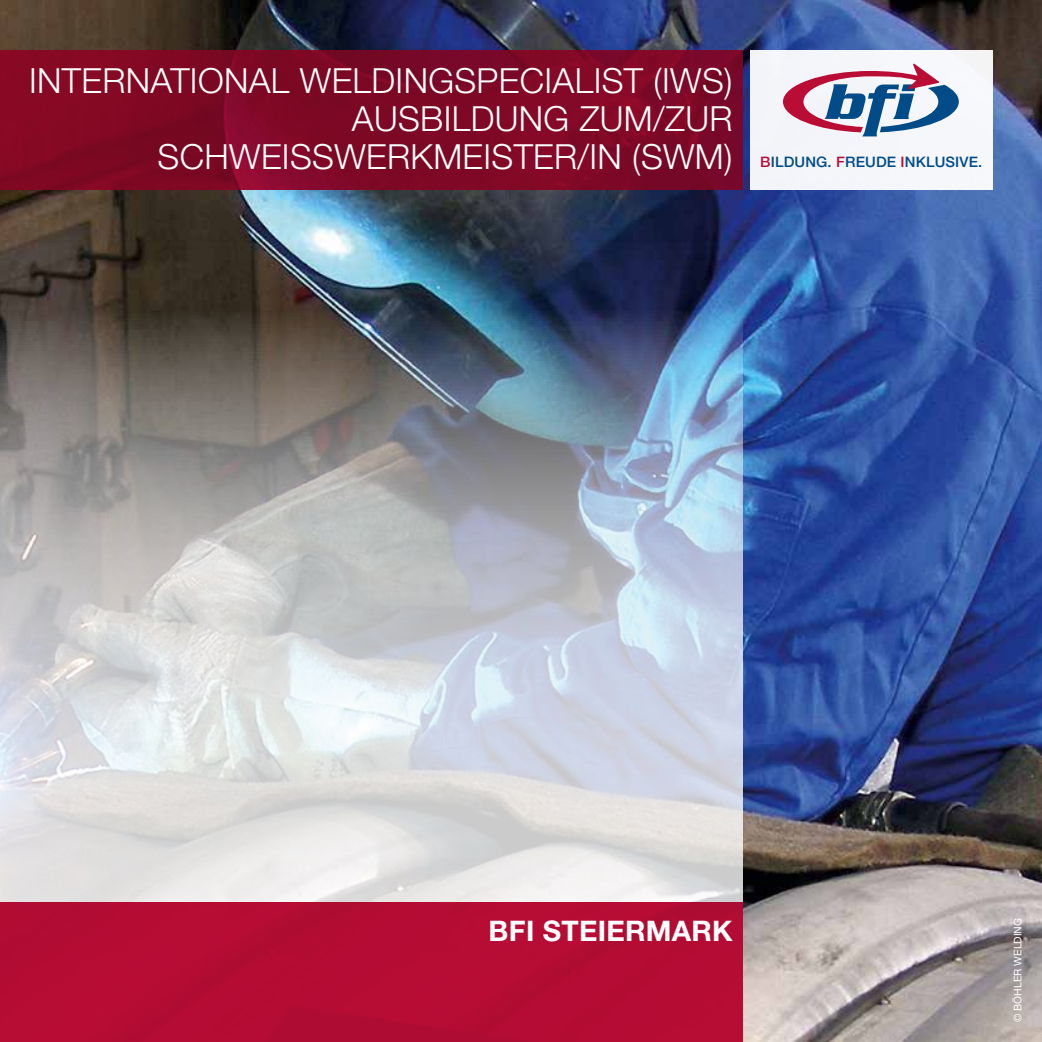
<style>
.page{position:relative;width:1042px;height:1042px;background:#fff}
.page>*{position:absolute;margin:0;border:0;box-sizing:border-box;transform-origin:0 0}
.t1{font:300 34.65px "Helvetica Neue LT Std";letter-spacing:.01em;color:#fff}
.t2{font:700 28.35px "Helvetica Neue LT Std";letter-spacing:.01em;color:#fff}
.t3{font:500 14.53px "Helvetica Neue LT Std";letter-spacing:.01em;color:#004b88}
.t4{font:10.5px "Helvetica Neue LT Std";color:#fff}
.s1{color:#ba0d36}
</style>
<div class="page">
<img style="left:0;top:0;width:1042px;height:1042px">
<img style="left:0;top:243px;width:743px;height:659px">
<div style="left:0;top:50px;width:743px;height:139px;background:#7e0825"></div>
<div style="left:750px;top:50px;width:242px;height:139px;background:#f4f6fa"></div>
<svg style="left:783px;top:64px;width:176px;height:72px"></svg>
<div style="left:0;top:902px;width:743px;height:140px;background:#ba0d36"></div>
<p class="t1" style="left:29px;top:59px;width:582px">INTERNATIONAL WELDI NGSPECIALIST</p>
<p class="t1" style="left:653px;top:59px;width:81px">(IWS)</p>
<p class="t1" style="left:352px;top:97px;width:382px">AUSBILDUNG ZUM/ZUR</p>
<p class="t1" style="left:158px;top:135px;width:297px">SCHWEI SSWERKMEISTE</p>
<p class="t1" style="left:554px;top:135px;width:180px">R/IN (SWM)</p>
<p class="t3" style="left:760px;top:154px;width:26px"><span class="s1">B</span>ILDUNG</p>
<p class="t3" style="left:827px;top:154px;width:29px">. <span class="s1">F</span>REUDE</p>
<p class="t3" style="left:900px;top:154px;width:15px"><span class="s1">I</span>NKLU</p>
<p class="t3" style="left:945px;top:154px;width:38px">SIVE.</p>
<p class="t2" style="left:489px;top:913px;width:246px">BFI STEIERMARK</p>
<p class="t4" style="left:1011px;top:1022px;width:106px;rotate:-90deg">© BÖHLER WELDING</p>
</div>
